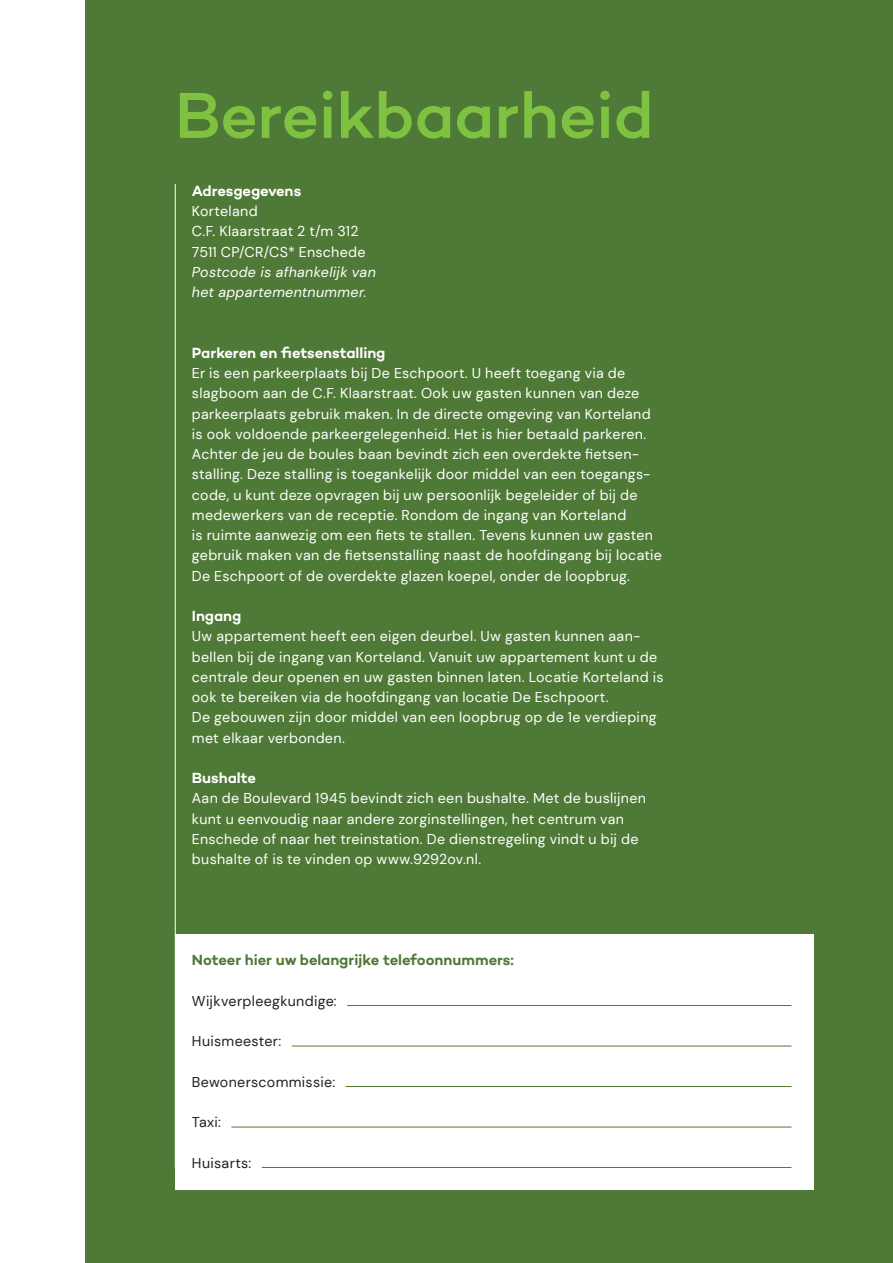
<style>
.page{position:relative;width:893px;height:1263px;background:#fff}
.page>*{position:absolute;margin:0;border:0;box-sizing:border-box;transform-origin:0 0}
.t1{font:500 66px "Campton";letter-spacing:-.005em;color:#7fc241}
._4_Tussenkop_diap{font:600 15px "Campton";letter-spacing:-.005em;color:#fff}
._4_Tussenkop_klein{font:600 15px "Campton";letter-spacing:-.005em;color:#4f7936}
.Body_tekst_diap{font:14.25px/20.2px "DM Sans";letter-spacing:.025em;color:#fff}
._2_body_tekst_diap{font:14.25px/20.2px "DM Sans";letter-spacing:.02em;color:#fff}
._2_body_tekst_diap-2{font:14.25px "DM Sans";letter-spacing:.02em;color:#231f20}
.Body_tekst_diap-2{font:italic 14.25px/20.2px "DM Sans";letter-spacing:.02em;color:#fff}
</style>
<div class="page">
<div style="left:85px;top:0;width:808px;height:1263px;background:#4f7936"></div>
<div style="left:176px;top:934px;width:638px;height:255px;background:#fff"></div>
<hr style="left:292px;top:1046px;width:499px;height:1px;background:#4f7936">
<hr style="left:347px;top:1005px;width:444px;height:1px;background:#4f7936">
<hr style="left:175px;top:184px;width:1px;height:983px;background:#fff">
<hr style="left:345px;top:1086px;width:446px;height:1px;background:#4f7936">
<hr style="left:231px;top:1127px;width:560px;height:1px;background:#4f7936">
<hr style="left:262px;top:1167px;width:529px;height:1px;background:#4f7936">
<p class="t1" style="left:175px;top:74px;width:480px">Bereikbaarheid</p>
<p class="_4_Tussenkop_diap" style="left:192px;top:181px;width:111px">Adresgegevens</p>
<p class="Body_tekst_diap" style="left:192px;top:201px;width:67px">Korteland</p>
<p class="Body_tekst_diap" style="left:192px;top:221px;width:168px">C.F. Klaarstraat 2 t/m 312</p>
<p class="Body_tekst_diap" style="left:192px;top:241px;width:175px">7511 CP/CR/CS* Enschede</p>
<p class="Body_tekst_diap-2" style="left:192px;top:262px;width:185px">Postcode is afhankelijk van het appartementnummer.</p>
<p class="_4_Tussenkop_diap" style="left:192px;top:343px;width:195px">Parkeren en fietsenstalling</p>
<p class="Body_tekst_diap" style="left:192px;top:363px;width:472px">Er is een parkeerplaats bij De Eschpoort. U heeft toegang via de slagboom aan de C.F. Klaarstraat. Ook uw gasten kunnen van deze parkeerplaats gebruik maken. In de directe omgeving van Korteland is ook voldoende parkeergelegenheid. Het is hier betaald parkeren.<br>Achter de jeu de boules baan bevindt zich een overdekte fietsen&shy;stalling. Deze stalling is toegankelijk door middel van een toegangs&shy;code, u kunt deze opvragen bij uw persoonlijk begeleider of bij de medewerkers van de receptie. Rondom de ingang van Korteland<br>is ruimte aanwezig om een fiets te stallen. Tevens kunnen uw gasten gebruik maken van de fietsenstalling naast de hoofdingang bij locatie De Eschpoort of de overdekte glazen koepel, onder de loopbrug.</p>
<p class="_4_Tussenkop_diap" style="left:192px;top:606px;width:51px">Ingang</p>
<p class="Body_tekst_diap" style="left:192px;top:626px;width:473px">Uw appartement heeft een eigen deurbel. Uw gasten kunnen aan&shy;bellen bij de ingang van Korteland. Vanuit uw appartement kunt u de centrale deur openen en uw gasten binnen laten. Locatie Korteland is ook te bereiken via de hoofdingang van locatie De Eschpoort.<br>De gebouwen zijn door middel van een loopbrug op de 1e verdieping met elkaar verbonden.</p>
<p class="_4_Tussenkop_diap" style="left:192px;top:768px;width:66px">Bushalte</p>
<p class="_2_body_tekst_diap" style="left:192px;top:788px;width:456px">Aan de Boulevard 1945 bevindt zich een bushalte. Met de buslijnen kunt u eenvoudig naar andere zorginstellingen, het centrum van Enschede of naar het treinstation. De dienstregeling vindt u bij de bushalte of is te vinden op www.9292ov.nl.</p>
<p class="_4_Tussenkop_klein" style="left:192px;top:951px;width:323px">Noteer hier uw belangrijke telefoonnummers:</p>
<p class="_2_body_tekst_diap-2" style="left:192px;top:992px;width:146px">Wijkverpleegkundige:</p>
<p class="_2_body_tekst_diap-2" style="left:192px;top:1032px;width:91px">Huismeester:</p>
<p class="_2_body_tekst_diap-2" style="left:192px;top:1073px;width:145px">Bewonerscommissie:</p>
<p class="_2_body_tekst_diap-2" style="left:192px;top:1113px;width:31px">Taxi:</p>
<p class="_2_body_tekst_diap-2" style="left:192px;top:1154px;width:61px">Huisarts:</p>
</div>
